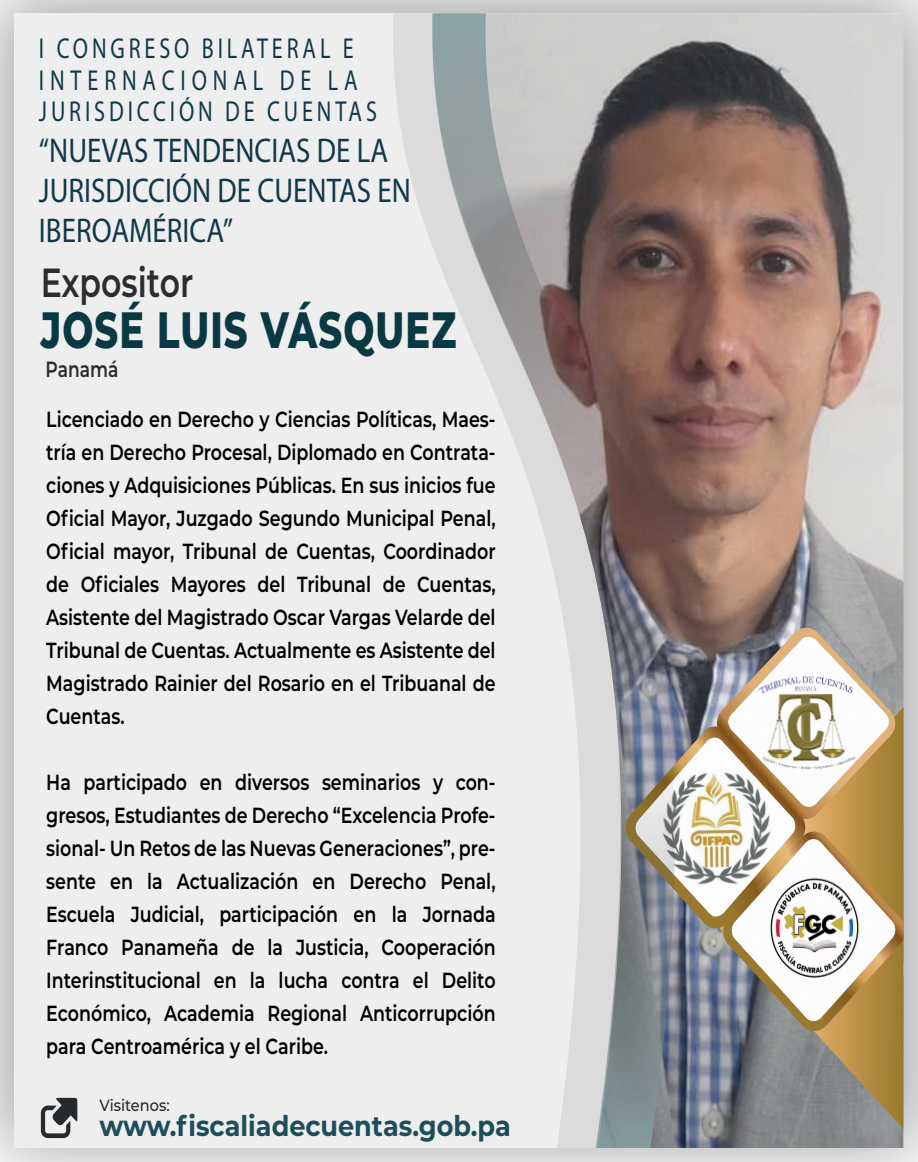
<style>
.page{position:relative;width:918px;height:1162px;background:#fff}
.page>*{position:absolute;margin:0;border:0;box-sizing:border-box;transform-origin:0 0}
.t1{font:800 51px "Montserrat";letter-spacing:.03em;color:#093942;scale:.72 1}
.t2{font:600 40.65px "Montserrat";color:#2a2e31;scale:.78 1}
.t3{font:34.35px/40.3px "Myriad Pro";color:#123949;scale:.84 1}
.t4{font:28.95px/31.5px "Myriad Pro";letter-spacing:.175em;color:#123949;scale:.77 1}
.t5{font:700 28.5px "Montserrat";color:#1d4d5a;scale:.9 1}
.t6{font:600 22.05px "Montserrat";color:#2a2e31;scale:.78 1}
.t7{font:600 21.9px/33px "Montserrat";color:#000001;text-align:justify;scale:.8 1}
.t8{font:500 16.2px "Montserrat";color:#262a2d;scale:.9 1}
</style>
<div class="page">
<img style="left:0;top:0;width:918px;height:1162px">
<div style="left:15px;top:13px;width:887px;height:1135px;background:#edeeed"></div>
<svg style="left:393px;top:13px;width:32px;height:211px;fill:#dadbda"></svg>
<img style="left:425px;top:13px;width:479px;height:1135px">
<svg style="left:709px;top:1031px;width:195px;height:98px;background:#898376"></svg>
<img style="left:688px;top:628px;width:216px;height:403px">
<img style="left:728px;top:637px;width:162px;height:171px">
<svg style="left:41px;top:1098px;width:36px;height:40px"></svg>
<svg style="left:594px;top:581px;width:94px;height:567px;background:#919398"></svg>
<svg style="left:427px;top:13px;width:222px;height:568px"></svg>
<h3 class="t4" style="left:39px;top:32px;width:440px">I CONGRESO BILATERAL E<br>INTERNACIONAL DE LA<br>JURISDICCIÓN DE CUENTAS</h3>
<h3 class="t3" style="left:39px;top:129px;width:444px">“NUEVAS TENDENCIAS DE LA<br>JURISDICCIÓN DE CUENTAS EN<br>IBEROAMÉRICA”</h3>
<h2 class="t2" style="left:41px;top:254px;width:197px">Expositor</h2>
<h1 class="t1" style="left:41px;top:293px;width:579px">JOSÉ LUIS VÁSQUEZ</h1>
<p class="t6" style="left:46px;top:354px;width:95px">Panamá</p>
<p class="t7" style="left:46px;top:401px;width:563px">Licenciado en Derecho y Ciencias Políticas, Maes&shy;tría en Derecho Procesal, Diplomado en Contrata&shy;ciones y Adquisiciones Públicas. En sus inicios fue Oficial Mayor, Juzgado Segundo Municipal Penal, Oficial mayor, Tribunal de Cuentas, Coordinador de Oficiales Mayores del Tribunal de Cuentas, Asistente del Magistrado Oscar Vargas Velarde del Tribunal de Cuentas. Actualmente es Asistente del Magistrado Rainier del Rosario en el Tribuanal de Cuentas.</p>
<p class="t7" style="left:46px;top:764px;width:563px">Ha participado en diversos seminarios y con&shy;gresos, Estudiantes de Derecho “Excelencia Profe&shy;sional- Un Retos de las Nuevas Generaciones”, pre&shy;sente en la Actualización en Derecho Penal, Escuela Judicial, participación en la Jornada Franco Panameña de la Justicia, Cooperación Interinstitucional en la lucha contra el Delito Económico, Academia Regional Anticorrupción para Centroamérica y el Caribe.</p>
<p class="t8" style="left:100px;top:1094px;width:80px">Visitenos:</p>
<h3 class="t5" style="left:100px;top:1105px;width:459px">www.fiscaliadecuentas.gob.pa</h3>
</div>
